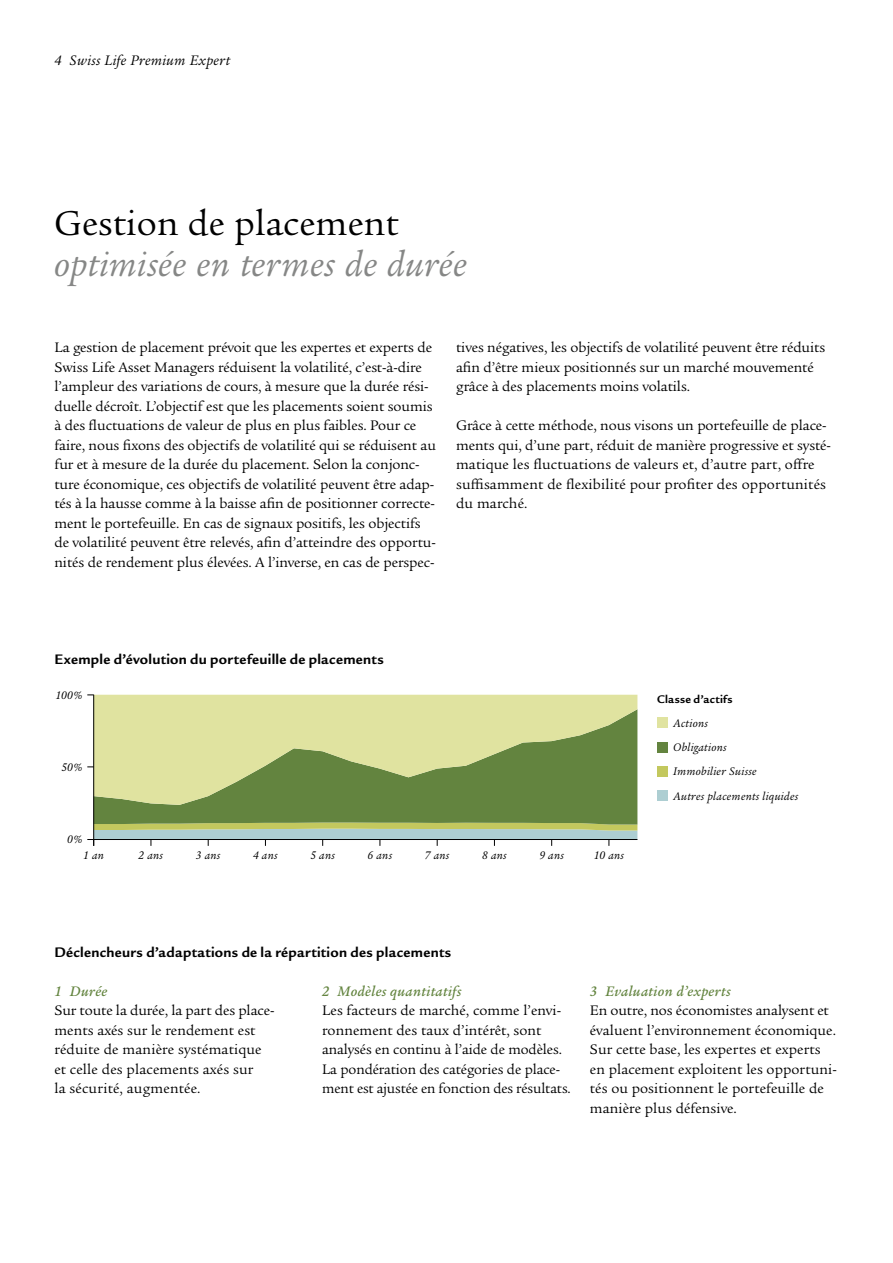
<style>
.page{position:relative;width:893px;height:1263px;background:#fff}
.page>*{position:absolute;margin:0;border:0;box-sizing:border-box;transform-origin:0 0}
.t1{font:italic 37.5px "Legacy Serif ITC Pro";letter-spacing:.01em;color:#868786}
.t2{font:37.5px "Legacy Serif ITC Pro";letter-spacing:.005em;color:#000}
.t3{font:15px/19.5px "Legacy Serif ITC Pro";letter-spacing:-.005em;color:#000}
.t4{font:700 15px "Legacy Sans ITC Pro";letter-spacing:.02em;color:#000}
.t5{font:italic 500 15px "Legacy Serif ITC Pro";letter-spacing:.025em;color:#63843f}
.t6{font:italic 15px "Legacy Serif ITC Pro";letter-spacing:.025em;color:#000}
.t7{font:italic 12px/24.2px "Legacy Serif ITC Pro";letter-spacing:.02em;color:#000}
.t8{font:700 12px "Legacy Sans ITC Pro";letter-spacing:.03em;color:#000}
</style>
<div class="page">
<div style="left:657px;top:718px;width:11px;height:10px;background:#e0e3a0"></div>
<div style="left:657px;top:742px;width:11px;height:10px;background:#63843f"></div>
<div style="left:657px;top:766px;width:11px;height:10px;background:#c3c85e"></div>
<div style="left:657px;top:790px;width:11px;height:11px;background:#adced2"></div>
<div style="left:94px;top:805px;width:543px;height:17px;background:#63843f"></div>
<svg style="left:94px;top:695px;width:543px;height:110px;background:#b3c07d"></svg>
<hr style="left:93px;top:695px;width:1px;height:151px;background:#000">
<svg style="left:87px;top:822px;width:550px;height:24px"></svg>
<p class="t6" style="left:54px;top:51px;width:177px">4 Swiss Life Premium Expert</p>
<h1 class="t2" style="left:54px;top:200px;width:346px">Gestion de placement</h1>
<h1 class="t1" style="left:54px;top:240px;width:414px">optimisée en termes de durée</h1>
<p class="t3" style="left:54px;top:337px;width:383px">La gestion de placement prévoit que les expertes et experts de Swiss Life Asset Managers réduisent la volatilité, c’est-à-dire l’ampleur des variations de cours, à mesure que la durée rési&shy;duelle décroît. L’objectif est que les placements soient soumis à des fluctuations de valeur de plus en plus faibles. Pour ce faire, nous fixons des objectifs de volatilité qui se réduisent au fur et à mesure de la durée du placement. Selon la conjonc&shy;ture économique, ces objectifs de volatilité peuvent être adap&shy;tés à la hausse comme à la baisse afin de positionner correcte&shy;ment le portefeuille. En cas de signaux positifs, les objectifs de volatilité peuvent être relevés, afin d’atteindre des opportu&shy;nités de rendement plus élevées. A l’inverse, en cas de perspec-</p>
<p class="t3" style="left:456px;top:337px;width:371px">tives négatives, les objectifs de volatilité peuvent être réduits afin d’être mieux positionnés sur un marché mouvementé grâce à des placements moins volatils.</p>
<p class="t3" style="left:456px;top:415px;width:376px">Grâce à cette méthode, nous visons un portefeuille de place&shy;ments qui, d’une part, réduit de manière progressive et systé&shy;matique les fluctuations de valeurs et, d’autre part, offre suffisamment de flexibilité pour profiter des opportunités du marché.</p>
<p class="t4" style="left:55px;top:650px;width:331px">Exemple d’évolution du portefeuille de placements</p>
<p class="t7" style="left:55px;top:683px;width:28px">100%</p>
<p class="t7" style="left:61px;top:755px;width:22px">50%</p>
<p class="t7" style="left:67px;top:827px;width:16px">0%</p>
<p class="t7" style="left:83px;top:843px;width:22px">1 an</p>
<p class="t7" style="left:139px;top:843px;width:26px">2 ans</p>
<p class="t7" style="left:196px;top:843px;width:26px">3 ans</p>
<p class="t7" style="left:253px;top:843px;width:26px">4 ans</p>
<p class="t7" style="left:310px;top:843px;width:26px">5 ans</p>
<p class="t7" style="left:368px;top:843px;width:26px">6 ans</p>
<p class="t7" style="left:425px;top:843px;width:26px">7 ans</p>
<p class="t7" style="left:482px;top:843px;width:26px">8 ans</p>
<p class="t7" style="left:539px;top:843px;width:26px">9 ans</p>
<p class="t7" style="left:594px;top:843px;width:32px">10 ans</p>
<p class="t8" style="left:657px;top:692px;width:77px">Classe d’actifs</p>
<p class="t7" style="left:673px;top:735px;width:127px">Obligations<br>Immobilier Suisse<br>Autres placements liquides</p>
<p class="t7" style="left:673px;top:711px;width:36px">Actions</p>
<p class="t4" style="left:54px;top:943px;width:398px">Déclencheurs d’adaptations de la répartition des placements</p>
<p class="t5" style="left:54px;top:981px;width:54px">1 Durée</p>
<p class="t3" style="left:54px;top:1000px;width:222px">Sur toute la durée, la part des place&shy;ments axés sur le rendement est réduite de manière systématique et celle des placements axés sur<br>la sécurité, augmentée.</p>
<p class="t5" style="left:322px;top:981px;width:141px">2 Modèles quantitatifs</p>
<p class="t3" style="left:322px;top:1000px;width:250px">Les facteurs de marché, comme l’envi&shy;ronnement des taux d’intérêt, sont analysés en continu à l’aide de modèles.<br>La pondération des catégories de place&shy;ment est ajustée en fonction des résultats.</p>
<p class="t5" style="left:590px;top:981px;width:142px">3 Evaluation d’experts</p>
<p class="t3" style="left:590px;top:1000px;width:248px">En outre, nos économistes analysent et évaluent l’environnement économique.<br>Sur cette base, les expertes et experts en placement exploitent les opportuni&shy;tés ou positionnent le portefeuille de manière plus défensive.</p>
</div>
